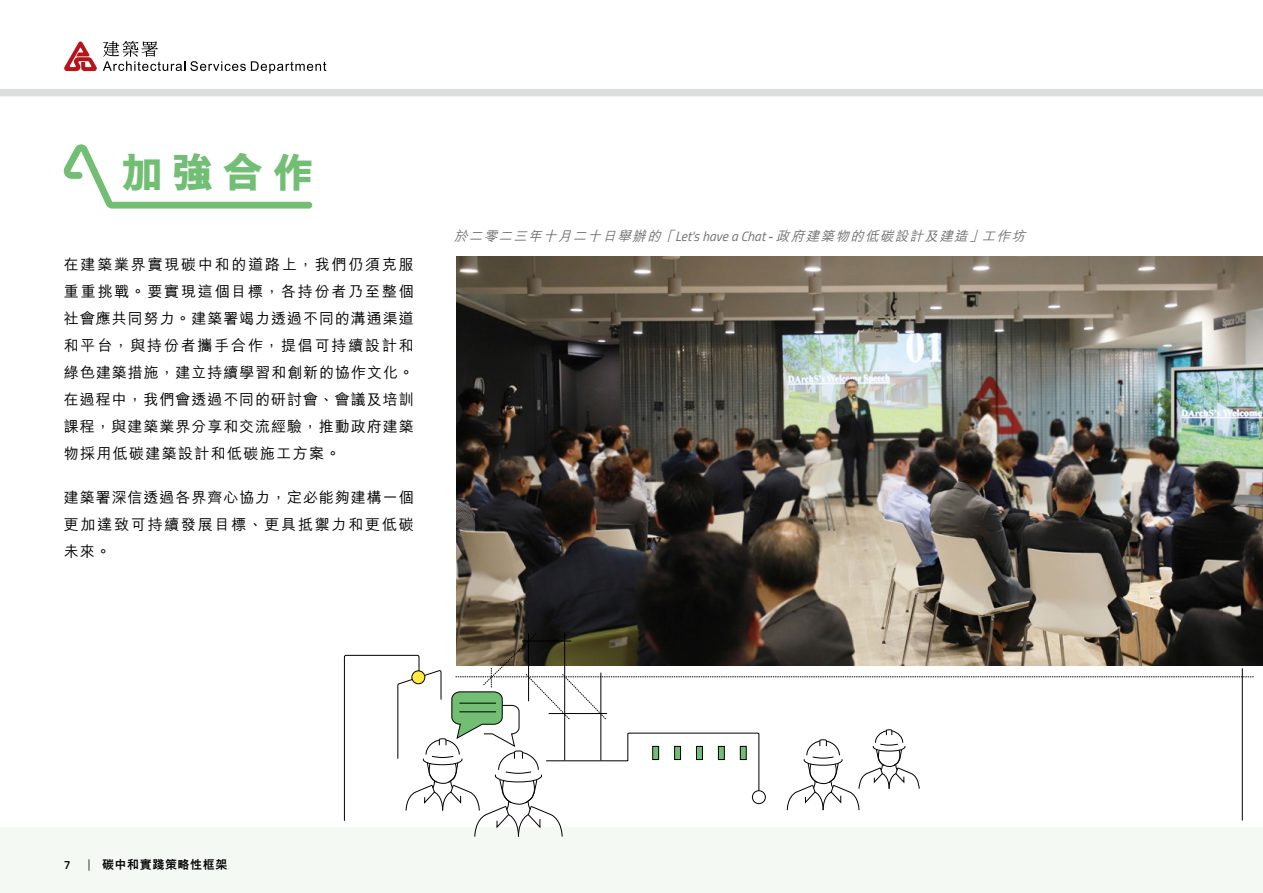
<style>
.page{position:relative;width:1263px;height:893px;background:#fff}
.page>*{position:absolute;margin:0;border:0;box-sizing:border-box;transform-origin:0 0}
.Title_L2__H1{font:800 42px "M Hei HK";color:#71be74}
.Paragraph_Style_1__P{font:500 15px/27px "M Hei HK";letter-spacing:.065em;color:#000;text-align:justify}
.Paragraph_Style_1__P-2{font:italic 500 13.5px "M Hei HK";color:#727171}
.t1{font:800 12px "M Hei HK";letter-spacing:.05em;color:#000}
.t2{font:600 12px "Titillium Web";color:#000}
.s1{font-family:"Titillium Web";font-weight:400}
.s2{font-family:"Titillium Web";font-weight:300}
</style>
<div class="page">
<div style="left:0;top:827px;width:1263px;height:66px;background:#f4f9f3"></div>
<div style="left:0;top:89px;width:1263px;height:7px;background:#dcdddd"></div>
<svg style="left:64px;top:41px;width:33px;height:30px"></svg>
<svg style="left:103px;top:41px;width:223px;height:32px"></svg>
<img style="left:456px;top:257px;width:807px;height:409px">
<svg style="left:344px;top:632px;width:910px;height:205px"></svg>
<svg style="left:63px;top:144px;width:249px;height:65px"></svg>
<h1 class="Title_L2__H1" style="left:121px;top:152px;width:195px">加強合作</h1>
<p class="Paragraph_Style_1__P" style="left:64px;top:250px;width:352px">在建築業界實現碳中和的道路上，我們仍須克服重重挑戰。要實現這個目標，各持份者乃至整個社會應共同努力。建築署竭力透過不同的溝通渠道和平台，與持份者攜手合作，提倡可持續設計和綠色建築措施，建立持續學習和創新的協作文化。在過程中，我們會透過不同的研討會、會議及培訓課程，與建築業界分享和交流經驗，推動政府建築物採用低碳建築設計和低碳施工方案。</p>
<p class="Paragraph_Style_1__P" style="left:64px;top:483px;width:351px">建築署深信透過各界齊心協力，定必能夠建構一個更加達致可持續發展目標、更具抵禦力和更低碳未來。</p>
<p class="Paragraph_Style_1__P-2" style="left:454px;top:226px;width:577px">於二零二三年十月二十日舉辦的 「<span class="s1">L e t's h a ve a Ch a t</span> -政府建築物的低碳設計及建造」工作坊</p>
<p class="t2" style="left:64px;top:855px;width:8px">7</p>
<p class="t1" style="left:88px;top:859px;width:141px"><span class="s2">|</span> 碳中和實踐策略性框架</p>
</div>
